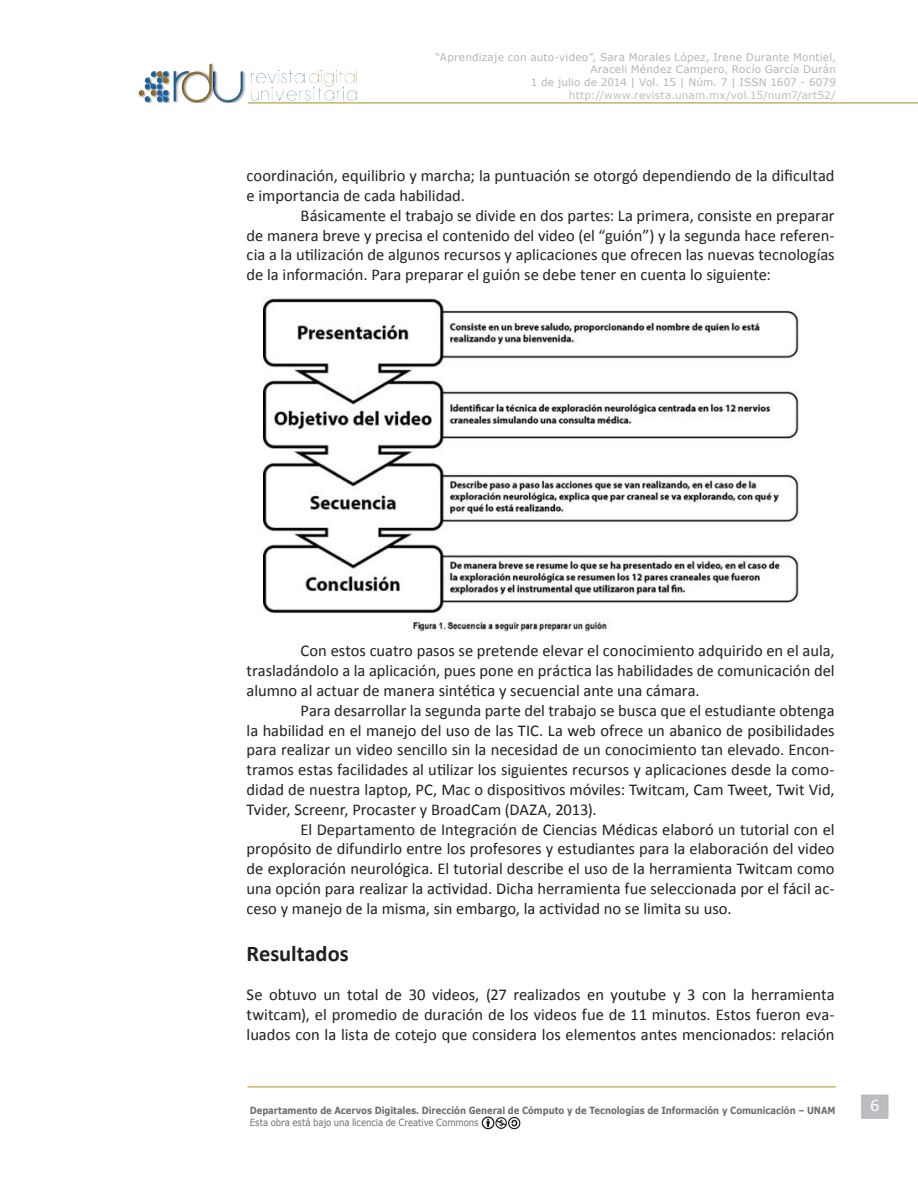
<style>
.page{position:relative;width:918px;height:1188px;background:#fff}
.page>*{position:absolute;margin:0;border:0;box-sizing:border-box;transform-origin:0 0}
.t1{font:700 22.5px "Calibri";letter-spacing:-.005em;color:#231f20}
.t2{font:16.5px/19.8px "Calibri";color:#231f20;text-align:justify}
.t3{font:15px "Verdana";color:#fff}
.t4{font:10.5px/12.6px "Verdana";letter-spacing:.015em;color:#b4b5b8;text-align:right}
.t5{font:10.5px "Verdana";letter-spacing:.015em;color:#bcbdc0}
.t6{font:700 9.9px "Verdana";letter-spacing:-.01em;color:#6c6d70;scale:.86 1}
.t7{font:9.9px "Verdana";letter-spacing:-.01em;color:#6c6d70;scale:.87 1}
</style>
<div class="page">
<div style="left:861px;top:1095px;width:27px;height:24px;background:#bcbdc0"></div>
<img style="left:138px;top:63px;width:218px;height:39px">
<hr style="left:247px;top:102px;width:671px;height:2px;background:#cbb87c">
<hr style="left:248px;top:103px;width:670px;height:1px;background:#ba9b32">
<hr style="left:247px;top:1086px;width:589px;height:2px;background:#cab677">
<hr style="left:248px;top:1087px;width:588px;height:1px;background:#ba9b32">
<img style="left:481px;top:1116px;width:39px;height:14px">
<img style="left:263px;top:297px;width:536px;height:335px">
<p class="t4" style="left:436px;top:51px;width:402px">“Aprendizaje con auto-video”, Sara Morales López, Irene Durante Montiel,<br>Araceli Méndez Campero, Rocío García Durán<br>1 de julio de 2014 | Vol. 15 | Núm. 7 | ISSN 1607 - 6079</p>
<p class="t5" style="left:569px;top:88px;width:269px">http://www.revista.unam.mx/vol.15/num7/art52/</p>
<p class="t2" style="left:247px;top:166px;width:589px">coordinación, equilibrio y marcha; la puntuación se otorgó dependiendo de la dificultad e importancia de cada habilidad.</p>
<p class="t2" style="left:247px;top:205px;width:590px;text-indent:54px">Básicamente el trabajo se divide en dos partes: La primera, consiste en preparar de manera breve y precisa el contenido del video (el “guión”) y la segunda hace referen&shy;cia a la utilización de algunos recursos y aplicaciones que ofrecen las nuevas tecnologías de la información. Para preparar el guión se debe tener en cuenta lo siguiente:</p>
<p class="t2" style="left:247px;top:641px;width:590px;text-indent:54px">Con estos cuatro pasos se pretende elevar el conocimiento adquirido en el aula, trasladándolo a la aplicación, pues pone en práctica las habilidades de comunicación del alumno al actuar de manera sintética y secuencial ante una cámara.</p>
<p class="t2" style="left:247px;top:700px;width:590px;text-indent:54px">Para desarrollar la segunda parte del trabajo se busca que el estudiante obtenga la habilidad en el manejo del uso de las TIC. La web ofrece un abanico de posibilidades para realizar un video sencillo sin la necesidad de un conocimiento tan elevado. Encon&shy;tramos estas facilidades al utilizar los siguientes recursos y aplicaciones desde la como&shy;didad de nuestra laptop, PC, Mac o dispositivos móviles: Twitcam, Cam Tweet, Twit Vid, Tvider, Screenr, Procaster y BroadCam (DAZA, 2013).</p>
<p class="t2" style="left:247px;top:819px;width:590px;text-indent:54px">El Departamento de Integración de Ciencias Médicas elaboró un tutorial con el propósito de difundirlo entre los profesores y estudiantes para la elaboración del video de exploración neurológica. El tutorial describe el uso de la herramienta Twitcam como una opción para realizar la actividad. Dicha herramienta fue seleccionada por el fácil ac&shy;ceso y manejo de la misma, sin embargo, la actividad no se limita su uso.</p>
<h1 class="t1" style="left:247px;top:939px;width:104px">Resultados</h1>
<p class="t2" style="left:247px;top:985px;width:590px">Se obtuvo un total de 30 videos, (27 realizados en youtube y 3 con la herramienta twitcam), el promedio de duración de los videos fue de 11 minutos. Estos fueron eva&shy;luados con la lista de cotejo que considera los elementos antes mencionados: relación</p>
<p class="t6" style="left:250px;top:1103px;width:683px">Departamento de Acervos Digitales. Dirección General de Cómputo y de Tecnologías de Información y Comunicación – UNAM</p>
<p class="t7" style="left:250px;top:1115px;width:265px">Esta obra está bajo una licencia de Creative Commons</p>
<p class="t3" style="left:870px;top:1096px;width:11px">6</p>
</div>
